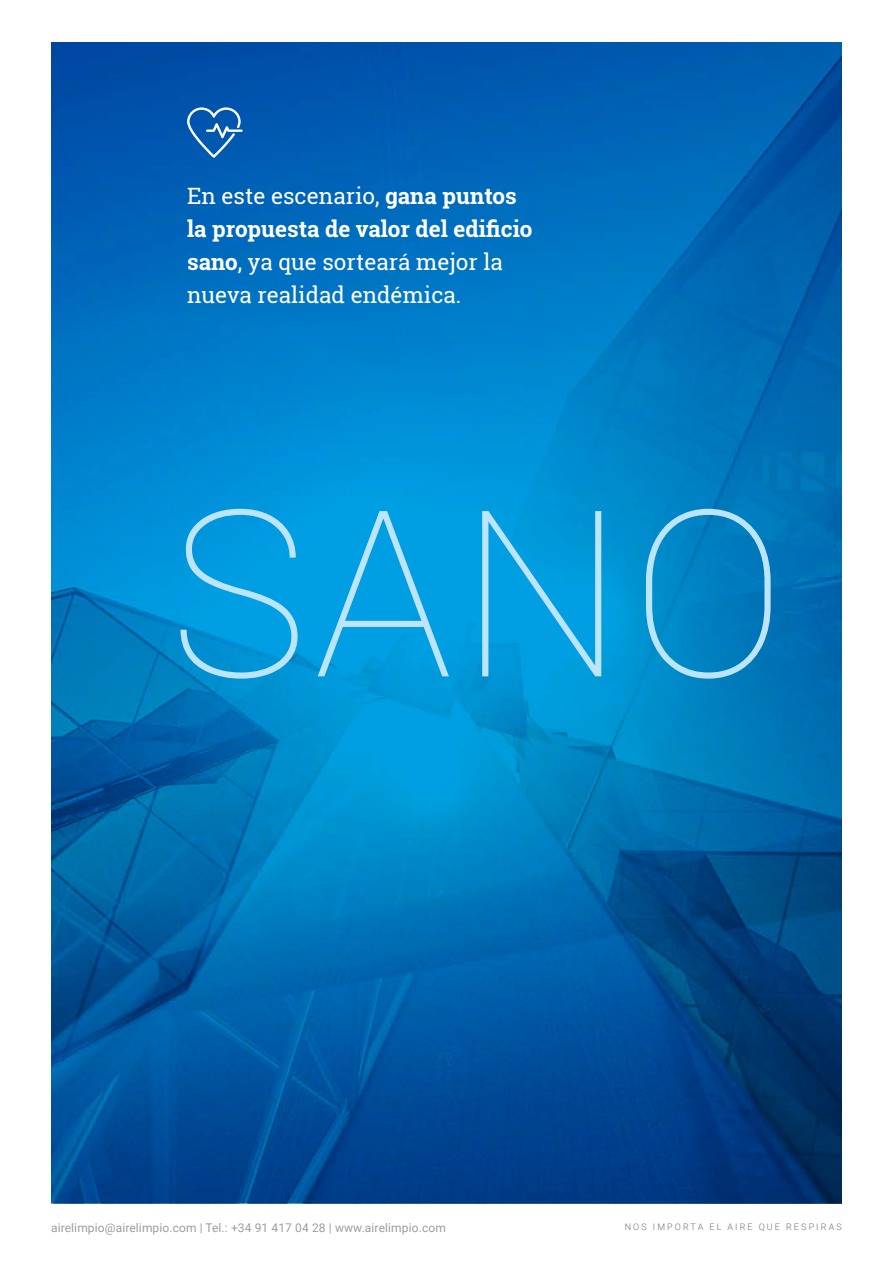
<style>
.page{position:relative;width:893px;height:1263px;background:#fff}
.page>*{position:absolute;margin:0;border:0;box-sizing:border-box;transform-origin:0 0}
.t1{font:100 232.5px "Roboto";color:#bce4fa}
.t2{font:22.5px/33px "Roboto Slab";color:#fff}
.t3{font:12px "Roboto";letter-spacing:.01em;color:#9d9d9c}
.t4{font:300 9px "Roboto";letter-spacing:.235em;color:#706f6f}
.s1{font-weight:700}
</style>
<div class="page">
<img style="left:51px;top:43px;width:791px;height:1160px">
<svg style="left:187px;top:107px;width:56px;height:51px;background:#2b74bc"></svg>
<p class="t2" style="left:187px;top:179px;width:347px">En este escenario, <span class="s1">gana puntos la propuesta de valor del edificio sano</span>, ya que sorteará mejor la nueva realidad endémica.</p>
<h1 class="t1" style="left:170px;top:431px;width:618px">SANO</h1>
<p class="t3" style="left:51px;top:1219px;width:396px">airelimpio@airelimpio.com | Tel.: +34 91 417 04 28 | www.airelimpio.com</p>
<p class="t4" style="left:625px;top:1220px;width:218px">NOS IMPORTA EL AIRE QUE RESPIRAS</p>
</div>
